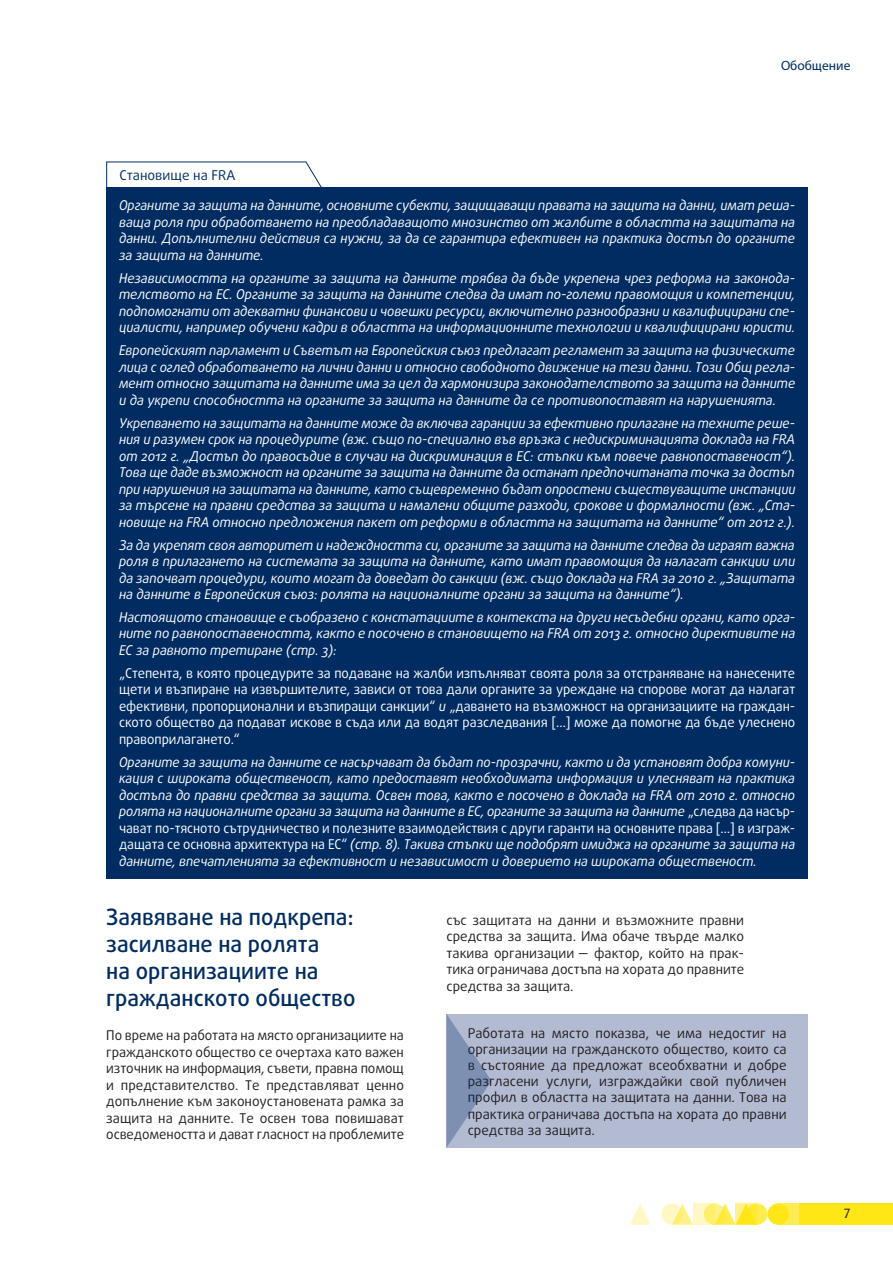
<style>
.page{position:relative;width:893px;height:1263px;background:#fff}
.page>*{position:absolute;margin:0;border:0;box-sizing:border-box;transform-origin:0 0}
.title_2{font:500 22.5px/27px "Daxline Pro";color:#002c62}
.box_opinion_body{font:italic 13.5px/16.5px "Daxline Pro";letter-spacing:-.005em;color:#fff;text-align:justify;scale:.96 1}
.box_opinion_body-2{font:italic 13.5px/16.5px "Daxline Pro";letter-spacing:-.005em;color:#fff;text-align:justify}
.body_text{font:13.5px/16.5px "Daxline Pro";color:#231f20;text-align:justify}
.box_opinion_body-3{font:13.5px/16.5px "Daxline Pro";letter-spacing:-.005em;color:#fff;text-align:justify}
.box_key_findings{font:13.5px/16.2px "Daxline Pro";color:#231f20;text-align:justify}
.t1{font:13.5px "Daxline Pro";color:#002c62}
.t2{font:13.5px "Myriad Pro";color:#002c62}
.t3{font:13.5px "Dax";color:#231f20}
.s1{font-style:italic}
.s2{font-style:normal}
</style>
<div class="page">
<div style="left:746px;top:1203px;width:21px;height:22px;background:#ffec50;border-radius:50%"></div>
<div style="left:778px;top:1203px;width:21px;height:22px;background:#ffec50"></div>
<div style="left:799px;top:1203px;width:94px;height:22px;background:#ffe616"></div>
<svg style="left:675px;top:1203px;width:18px;height:22px"></svg>
<svg style="left:629px;top:1204px;width:22px;height:21px"></svg>
<div style="left:767px;top:1203px;width:22px;height:22px;background:#ffe616;border-radius:50%"></div>
<svg style="left:718px;top:1203px;width:18px;height:22px"></svg>
<svg style="left:704px;top:1203px;width:21px;height:22px"></svg>
<svg style="left:661px;top:1203px;width:21px;height:22px"></svg>
<svg style="left:736px;top:1203px;width:21px;height:22px"></svg>
<svg style="left:693px;top:1203px;width:21px;height:22px"></svg>
<div style="left:106px;top:187px;width:702px;height:691px;background:#002c62"></div>
<svg style="left:106px;top:162px;width:216px;height:25px"></svg>
<div style="left:446px;top:1014px;width:362px;height:133px;background:#b3bbd3"></div>
<svg style="left:446px;top:1014px;width:46px;height:134px"></svg>
<p class="t2" style="left:781px;top:58px;width:71px">Обобщение</p>
<p class="t1" style="left:119px;top:166px;width:118px">Становище на FRA</p>
<p class="box_opinion_body" style="left:119px;top:197px;width:706px">Органите за защита на данните, основните субекти, защищаващи правата на защита на данни, имат реша‑ ваща роля при обработването на преобладаващото мнозинство от жалбите в областта на защитата на данни. Допълнителни действия са нужни, за да се гарантира ефективен на практика достъп до органите за защита на данните.</p>
<p class="box_opinion_body-2" style="left:119px;top:270px;width:678px">Независимостта на органите за защита на данните трябва да бъде укрепена чрез реформа на законода‑ телството на ЕС. Органите за защита на данните следва да имат по‑големи правомощия и компетенции, подпомогнати от адекватни финансови и човешки ресурси, включително разнообразни и квалифицирани спе‑ циалисти, например обучени кадри в областта на информационните технологии и квалифицирани юристи.</p>
<p class="box_opinion_body-2" style="left:119px;top:342px;width:678px">Европейският парламент и Съветът на Европейския съюз предлагат регламент за защита на физическите лица с оглед обработването на лични данни и относно свободното движение на тези данни. Този Общ регла‑ мент относно защитата на данните има за цел да хармонизира законодателството за защита на данните и да укрепи способността на органите за защита на данните да се противопоставят на нарушенията.</p>
<p class="box_opinion_body" style="left:119px;top:415px;width:706px">Укрепването на защитата на данните може да включва гаранции за ефективно прилагане на техните реше‑ ния и разумен срок на процедурите (вж. също по‑специално във връзка с недискриминацията доклада на FRA от 2012 г. „Достъп до правосъдие в случаи на дискриминация в ЕС: стъпки към повече равнопоставеност“).<br>Това ще даде възможност на органите за защита на данните да останат предпочитаната точка за достъп при нарушения на защитата на данните, като същевременно бъдат опростени съществуващите инстанции за търсене на правни средства за защита и намалени общите разходи, срокове и формалности (вж. „Ста‑ новище на FRA относно предложения пакет от реформи в областта на защитата на данните“ от 2012 г.).</p>
<p class="box_opinion_body" style="left:119px;top:536px;width:706px">За да укрепят своя авторитет и надеждността си, органите за защита на данните следва да играят важна роля в прилагането на системата за защита на данните, като имат правомощия да налагат санкции или да започват процедури, които могат да доведат до санкции (вж. също доклада на FRA за 2010 г. „Защитата на данните в Европейския съюз: ролята на националните органи за защита на данните“).</p>
<p class="box_opinion_body-2" style="left:119px;top:609px;width:678px">Настоящото становище е съобразено с констатациите в контекста на други несъдебни органи, като орга‑ ните по равнопоставеността, както е посочено в становището на FRA от 2013 г. относно директивите на ЕС за равното третиране (стр. 3):</p>
<p class="box_opinion_body-3" style="left:119px;top:665px;width:678px">„Степента, в която процедурите за подаване на жалби изпълняват своята роля за отстраняване на нанесените щети и възпиране на извършителите, зависи от това дали органите за уреждане на спорове могат да налагат ефективни, пропорционални и възпиращи санкции“ <span class="s1">и</span> „даването на възможност на организациите на граждан‑ ското общество да подават искове в съда или да водят разследвания […] може да помогне да бъде улеснено правоприлагането.“</p>
<p class="box_opinion_body" style="left:119px;top:754px;width:706px">Органите за защита на данните се насърчават да бъдат по‑прозрачни, както и да установят добра комуни‑ кация с широката общественост, като предоставят необходимата информация и улесняват на практика достъпа до правни средства за защита. Освен това, както е посочено в доклада на FRA от 2010 г. относно ролята на националните органи за защита на данните в ЕС, органите за защита на данните <span class="s2">„следва да насър‑ чават по‑тясното сътрудничество и полезните взаимодействия с други гаранти на основните права […] в изграж‑ дащата се основна архитектура на ЕС“</span> (стр. 8). Такива стъпки ще подобрят имиджа на органите за защита на данните, впечатленията за ефективност и независимост и доверието на широката общественост.</p>
<p class="title_2" style="left:106px;top:903px;width:251px">Заявяване на подкрепа: засилване на ролята<br>на организациите на гражданското общество</p>
<p class="body_text" style="left:106px;top:1027px;width:299px">По време на работата на място организациите на гражданското общество се очертаха като важен източник на информация, съвети, правна помощ и представителство. Те представляват ценно допълнение към законоустановената рамка за защита на данните. Те освен това повишават осведомеността и дават гласност на проблемите</p>
<p class="body_text" style="left:446px;top:911px;width:299px">със защитата на данни и възможните правни средства за защита. Има обаче твърде малко такива организации — фактор, който на прак‑ тика ограничава достъпа на хората до правните средства за защита.</p>
<p class="box_key_findings" style="left:468px;top:1024px;width:320px">Работата на място показва, че има недостиг на организации на гражданското общество, които са в състояние да предложат всеобхватни и добре разгласени услуги, изграждайки свой публичен профил в областта на защитата на данни. Това на практика ограничава достъпа на хората до правни средства за защита.</p>
<p class="t3" style="left:843px;top:1206px;width:9px">7</p>
</div>
